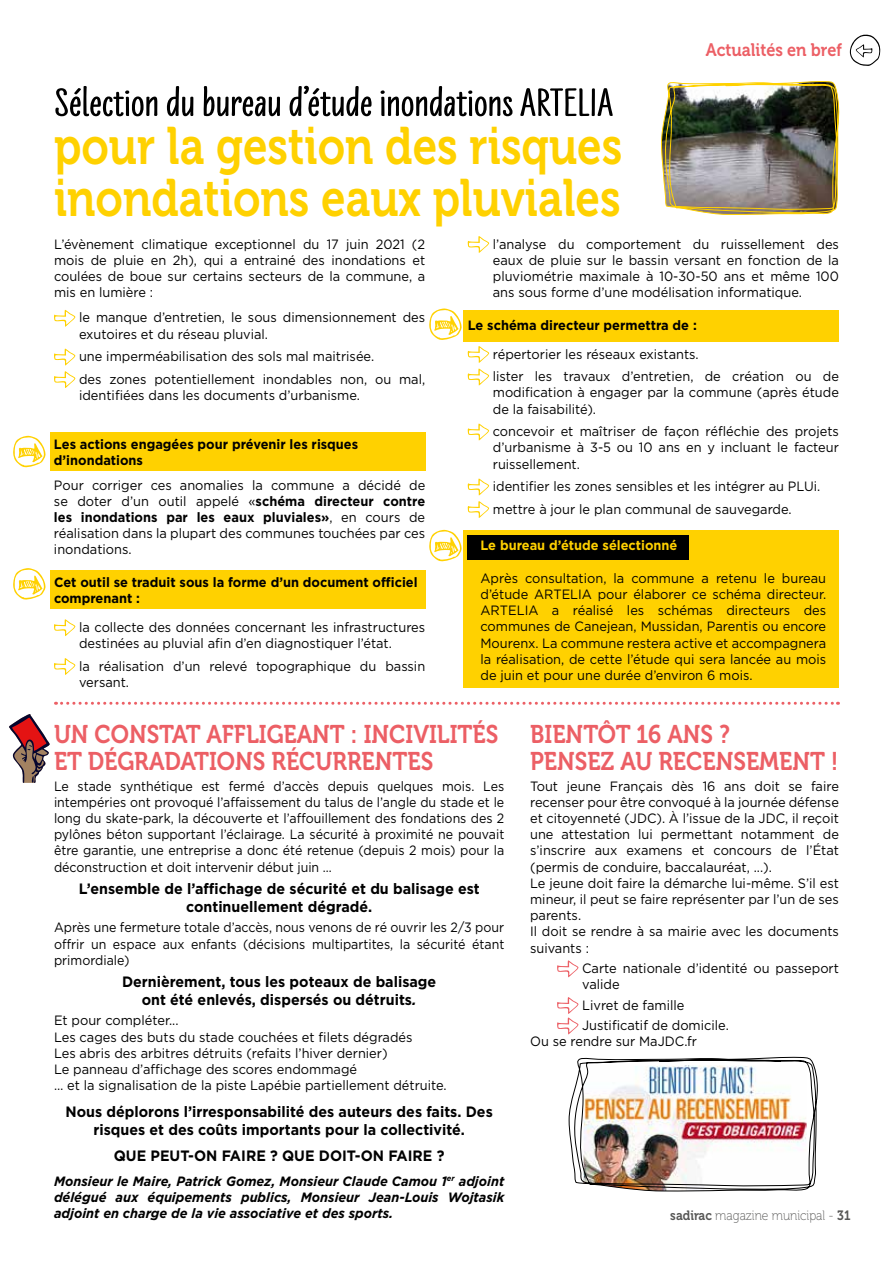
<style>
.page{position:relative;width:893px;height:1263px;background:#fff}
.page>*{position:absolute;margin:0;border:0;box-sizing:border-box;transform-origin:0 0}
.t1{font:52.5px/52.5px "Museo 700";color:#ffd100;scale:.84 1}
.t2{font:900 40.5px "Liebe Erika";color:#000;scale:1.33 1}
.t3{font:25.5px/27px "Museo 700";color:#ec5f65;scale:.9 1}
.t4{font:18px "Museo 700";color:#ec5f65;scale:.9 1}
.t5{font:700 15px/18px "Gotham";color:#000;text-align:center;scale:.95 1}
.t6{font:13.5px/16.2px "Gotham";color:#000;scale:.95 1}
.t7{font:13.5px/16.2px "Gotham";color:#000;text-align:justify;scale:.92 1}
.t8{font:italic 700 13.5px/16.2px "Gotham";color:#000;text-align:justify;scale:.95 1}
.t9{font:700 13.5px/16.2px "Gotham";color:#000;scale:.95 1}
.t10{font:13.5px "Museo 100";color:#575756;scale:.9 1}
.t11{font:700 13.5px "Gotham";color:#ffd100;scale:.95 1}
.s1{font-weight:700}
.s2{font-style:italic}
.s3{font-family:"Museo 700"}
</style>
<div class="page">
<svg style="left:557px;top:960px;width:22px;height:18px"></svg>
<svg style="left:557px;top:997px;width:22px;height:38px"></svg>
<svg style="left:850px;top:34px;width:30px;height:32px"></svg>
<div style="left:50px;top:433px;width:375px;height:38px;background:#ffd100"></div>
<div style="left:50px;top:570px;width:375px;height:39px;background:#ffd100"></div>
<div style="left:464px;top:310px;width:375px;height:31px;background:#ffd100"></div>
<div style="left:464px;top:530px;width:375px;height:157px;background:#ffd100"></div>
<svg style="left:13px;top:436px;width:33px;height:32px"></svg>
<svg style="left:429px;top:308px;width:33px;height:32px"></svg>
<svg style="left:429px;top:530px;width:33px;height:32px"></svg>
<svg style="left:13px;top:568px;width:33px;height:32px"></svg>
<div style="left:468px;top:535px;width:221px;height:24px;background:#000"></div>
<svg style="left:54px;top:310px;width:22px;height:17px"></svg>
<svg style="left:54px;top:348px;width:22px;height:40px"></svg>
<svg style="left:54px;top:619px;width:22px;height:17px"></svg>
<svg style="left:54px;top:658px;width:22px;height:17px"></svg>
<svg style="left:468px;top:236px;width:21px;height:17px"></svg>
<svg style="left:468px;top:346px;width:21px;height:40px"></svg>
<svg style="left:468px;top:423px;width:21px;height:18px"></svg>
<svg style="left:468px;top:478px;width:21px;height:40px"></svg>
<img style="left:661px;top:81px;width:178px;height:134px">
<img style="left:568px;top:1057px;width:250px;height:135px">
<svg style="left:56px;top:702px;width:782px;height:3px"></svg>
<svg style="left:9px;top:714px;width:41px;height:69px"></svg>
<h3 class="t4" style="left:706px;top:40px;width:153px">Actualités en bref</h3>
<h2 class="t2" style="left:54px;top:80px;width:422px">Sélection du bureau d’étude inondations ARTELIA</h2>
<h1 class="t1" style="left:54px;top:120px;width:678px">pour la gestion des risques inondations eaux pluviales</h1>
<p class="t6" style="left:54px;top:235px;width:392px;text-align:justify">L’évènement climatique exceptionnel du 17 juin 2021 (2 mois de pluie en 2h), qui a entrainé des inondations et coulées de boue sur certains secteurs de la commune, a mis en lumière :</p>
<p class="t6" style="left:79px;top:309px;width:366px">le manque d’entretien, le sous dimensionnement des exutoires et du réseau pluvial.</p>
<p class="t6" style="left:79px;top:345px;width:366px;line-height:22.6px">une imperméabilisation des sols mal maitrisée.<br>des zones potentiellement inondables non, ou mal,</p>
<p class="t6" style="left:79px;top:387px;width:297px">identifiées dans les documents d’urbanisme.</p>
<p class="t9" style="left:54px;top:436px;width:322px">Les actions engagées pour prévenir les risques d’inondations</p>
<p class="t6" style="left:54px;top:476px;width:392px;text-align:justify">Pour corriger ces anomalies la commune a décidé de se doter d’un outil appelé «<span class="s1">schéma directeur contre les inondations par les eaux pluviales»</span>, en cours de réalisation dans la plupart des communes touchées par ces inondations.</p>
<p class="t9" style="left:54px;top:574px;width:384px">Cet outil se traduit sous la forme d’un document officiel comprenant :</p>
<p class="t6" style="left:79px;top:619px;width:366px">la collecte des données concernant les infrastructures destinées au pluvial afin d’en diagnostiquer l’état.</p>
<p class="t6" style="left:79px;top:657px;width:366px">la réalisation d’un relevé topographique du bassin versant.</p>
<p class="t6" style="left:493px;top:235px;width:366px;text-align:justify">l’analyse du comportement du ruissellement des eaux de pluie sur le bassin versant en fonction de la pluviométrie maximale à 10-30-50 ans et même 100 ans sous forme d’une modélisation informatique.</p>
<p class="t9" style="left:468px;top:317px;width:243px">Le schéma directeur permettra de :</p>
<p class="t6" style="left:493px;top:342px;width:366px;line-height:22.6px">répertorier les réseaux existants.<br>lister les travaux d’entretien, de création ou de</p>
<p class="t6" style="left:493px;top:384px;width:366px">modification à engager par la commune (après étude de la faisabilité).</p>
<p class="t6" style="left:493px;top:423px;width:366px;text-align:justify">concevoir et maîtriser de façon réfléchie des projets d’urbanisme à 3-5 ou 10 ans en y incluant le facteur ruissellement.</p>
<p class="t6" style="left:493px;top:475px;width:346px;line-height:22.6px">identifier les zones sensibles et les intégrer au PLUi. mettre à jour le plan communal de sauvegarde.</p>
<p class="t11" style="left:480px;top:537px;width:209px">Le bureau d’étude sélectionné</p>
<p class="t6" style="left:480px;top:570px;width:365px;text-align:justify">Après consultation, la commune a retenu le bureau d’étude ARTELIA pour élaborer ce schéma directeur.<br>ARTELIA a réalisé les schémas directeurs des communes de Canejean, Mussidan, Parentis ou encore Mourenx. La commune restera active et accompagnera la réalisation, de cette l’étude qui sera lancée au mois de juin et pour une durée d’environ 6 mois.</p>
<h3 class="t3" style="left:54px;top:721px;width:495px">UN CONSTAT AFFLIGEANT : INCIVILITÉS<br>ET DÉGRADATIONS RÉCURRENTES</h3>
<p class="t7" style="left:54px;top:777px;width:491px">Le stade synthétique est fermé d’accès depuis quelques mois. Les intempéries ont provoqué l’affaissement du talus de l’angle du stade et le long du skate-park, la découverte et l’affouillement des fondations des 2 pylônes béton supportant l’éclairage. La sécurité à proximité ne pouvait être garantie, une entreprise a donc été retenue (depuis 2 mois) pour la déconstruction et doit intervenir début juin …</p>
<p class="t5" style="left:79px;top:879px;width:424px">L’ensemble de l’affichage de sécurité et du balisage est continuellement dégradé.</p>
<p class="t7" style="left:54px;top:919px;width:491px">Après une fermeture totale d’accès, nous venons de ré ouvrir les 2/3 pour offrir un espace aux enfants (décisions multipartites, la sécurité étant primordiale)</p>
<p class="t5" style="left:122px;top:972px;width:332px">Dernièrement, tous les poteaux de balisage ont été enlevés, dispersés ou détruits<span class="s2">.</span></p>
<p class="t6" style="left:54px;top:1012px;width:415px">Et pour compléter...<br>Les cages des buts du stade couchées et filets dégradés<br>Les abris des arbitres détruits (refaits l’hiver dernier)<br>Le panneau d’affichage des scores endommagé<br>… et la signalisation de la piste Lapébie partiellement détruite.</p>
<p class="t5" style="left:65px;top:1102px;width:451px">Nous déplorons l’irresponsabilité des auteurs des faits. Des risques et des coûts importants pour la collectivité.</p>
<p class="t5" style="left:114px;top:1147px;width:350px">QUE PEUT-ON FAIRE ? QUE DOIT-ON FAIRE ?</p>
<p class="t8" style="left:54px;top:1173px;width:475px">Monsieur le Maire, Patrick Gomez, Monsieur Claude Camou 1<sup>er</sup> adjoint délégué aux équipements publics, Monsieur Jean-Louis Wojtasik adjoint en charge de la vie associative et des sports.</p>
<h3 class="t3" style="left:530px;top:721px;width:344px">BIENTÔT 16 ANS ?<br>PENSEZ AU RECENSEMENT !</h3>
<p class="t6" style="left:530px;top:777px;width:327px">Tout jeune Français dès 16 ans doit se faire recenser pour être convoqué à la journée défense et citoyenneté (JDC). À l’issue de la JDC, il reçoit une attestation lui permettant notamment de s’inscrire aux examens et concours de l’État (permis de conduire, baccalauréat, ...).<br>Le jeune doit faire la démarche lui-même. S’il est mineur, il peut se faire représenter par l’un de ses parents.<br>Il doit se rendre à sa mairie avec les documents suivants :</p>
<p class="t6" style="left:582px;top:960px;width:272px">Carte nationale d’identité ou passeport valide</p>
<p class="t6" style="left:582px;top:994px;width:156px;line-height:20.4px">Livret de famille<br>Justificatif de domicile.</p>
<p class="t6" style="left:530px;top:1033px;width:177px">Ou se rendre sur MaJDC.fr</p>
<p class="t10" style="left:670px;top:1209px;width:202px"><span class="s3">sadirac</span> magazine municipal - <span class="s3">31</span></p>
</div>
